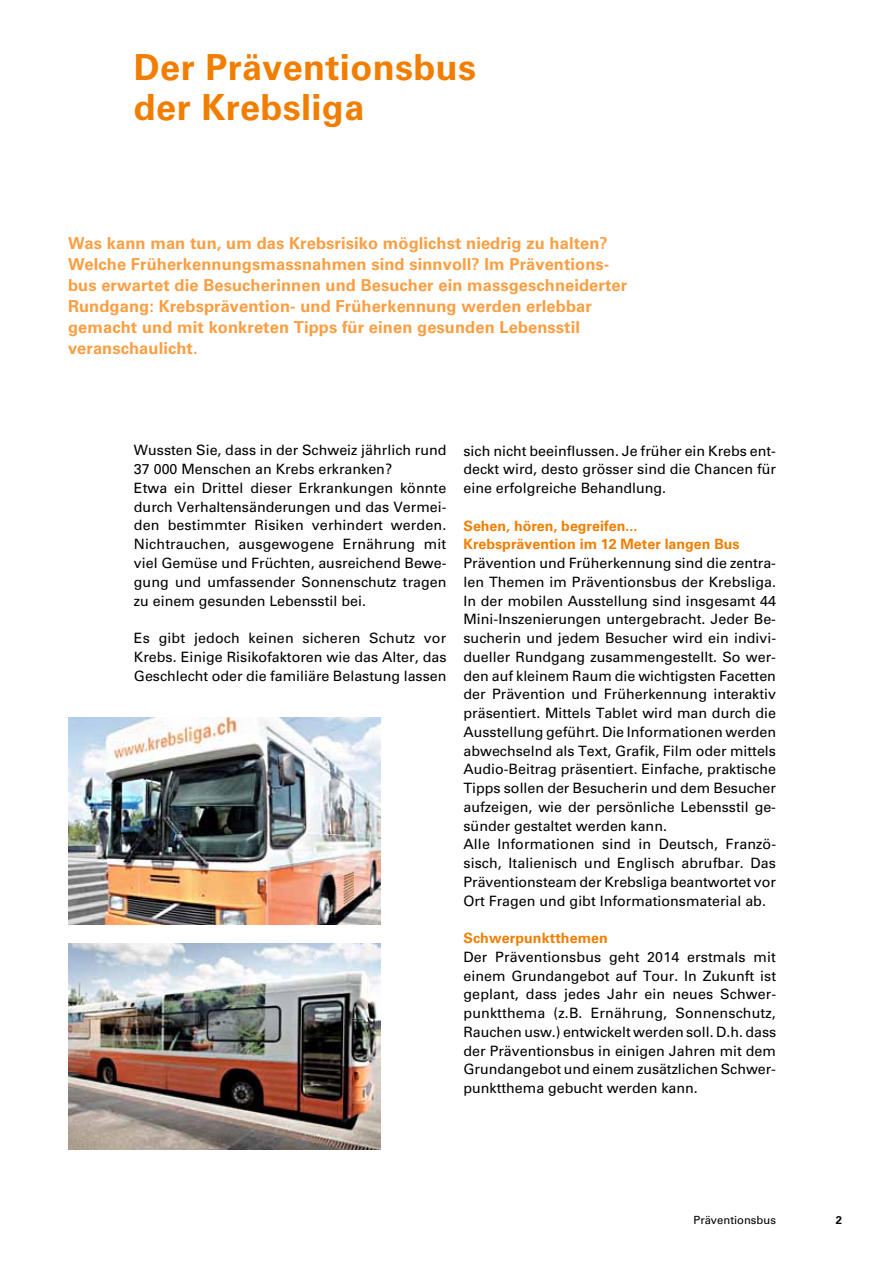
<style>
.page{position:relative;width:893px;height:1263px;background:#fff}
.page>*{position:absolute;margin:0;border:0;box-sizing:border-box;transform-origin:0 0}
.t1{font:700 36px/40.5px "Univers";letter-spacing:.01em;color:#f17e00}
.t2{font:700 16.5px/21px "Univers";letter-spacing:.005em;color:#fc9e42}
.t3{font:14.25px/18.8px "Univers";color:#000;text-align:justify}
.t4{font:700 14.25px/18.8px "Univers";color:#f17e00}
.t5{font:11.25px "Univers";color:#000}
.t6{font:700 11.25px "Univers";color:#000}
</style>
<div class="page">
<img style="left:68px;top:943px;width:313px;height:206px">
<img style="left:68px;top:718px;width:313px;height:206px">
<h1 class="t1" style="left:134px;top:47px;width:344px">Der Präventionsbus der Krebsliga</h1>
<p class="t2" style="left:68px;top:233px;width:561px">Was kann man tun, um das Krebsrisiko möglichst niedrig zu halten?<br>Welche Früherkennungsmassnahmen sind sinnvoll? Im Präventions&shy;bus erwartet die Besucherinnen und Besucher ein massgeschneiderter Rundgang: Krebsprävention- und Früherkennung werden erlebbar gemacht und mit konkreten Tipps für einen gesunden Lebensstil veranschaulicht.</p>
<p class="t3" style="left:134px;top:441px;width:314px;text-align:left">Wussten Sie, dass in der Schweiz jährlich rund 37 000 Menschen an Krebs erkranken?<br>Etwa ein Drittel dieser Erkrankungen könnte durch Verhaltensänderungen und das Vermei&shy;den bestimmter Risiken verhindert werden.<br>Nichtrauchen, ausgewogene Ernährung mit viel Gemüse und Früchten, ausreichend Bewe&shy;gung und umfassender Sonnenschutz tragen zu einem gesunden Lebensstil bei.</p>
<p class="t3" style="left:134px;top:629px;width:314px">Es gibt jedoch keinen sicheren Schutz vor Krebs. Einige Risikofaktoren wie das Alter, das Geschlecht oder die familiäre Belastung lassen</p>
<p class="t3" style="left:463px;top:441px;width:314px">sich nicht beeinflussen. Je früher ein Krebs ent&shy;deckt wird, desto grösser sind die Chancen für eine erfolgreiche Behandlung.</p>
<p class="t4" style="left:463px;top:516px;width:278px">Sehen, hören, begreifen...<br>Krebsprävention im 12 Meter langen Bus</p>
<p class="t3" style="left:463px;top:554px;width:314px;text-align:left">Prävention und Früherkennung sind die zentra&shy;len Themen im Präventionsbus der Krebsliga.<br>In der mobilen Ausstellung sind insgesamt 44<br>Mini-Inszenierungen untergebracht. Jeder Be&shy;sucherin und jedem Besucher wird ein indivi&shy;dueller Rundgang zusammengestellt. So wer&shy;den auf kleinem Raum die wichtigsten Facetten der Prävention und Früherkennung interaktiv präsentiert. Mittels Tablet wird man durch die Ausstellung geführt. Die Informationen werden abwechselnd als Text, Grafik, Film oder mittels Audio-Beitrag präsentiert. Einfache, praktische Tipps sollen der Besucherin und dem Besucher aufzeigen, wie der persönliche Lebensstil ge&shy;sünder gestaltet werden kann.<br>Alle Informationen sind in Deutsch, Franzö&shy;sisch, Italienisch und Englisch abrufbar. Das Präventionsteam der Krebsliga beantwortet vor Ort Fragen und gibt Informationsmaterial ab.</p>
<p class="t4" style="left:463px;top:929px;width:146px">Schwerpunktthemen</p>
<p class="t3" style="left:463px;top:947px;width:314px">Der Präventionsbus geht 2014 erstmals mit einem Grundangebot auf Tour. In Zukunft ist geplant, dass jedes Jahr ein neues Schwer&shy;punktthema (z.B. Ernährung, Sonnenschutz, Rauchen usw.) entwickelt werden soll. D.h. dass der Präventionsbus in einigen Jahren mit dem Grundangebot und einem zusätzlichen Schwer&shy;punktthema gebucht werden kann.</p>
<p class="t5" style="left:693px;top:1214px;width:84px">Präventionsbus</p>
<p class="t6" style="left:836px;top:1214px;width:8px">2</p>
</div>
